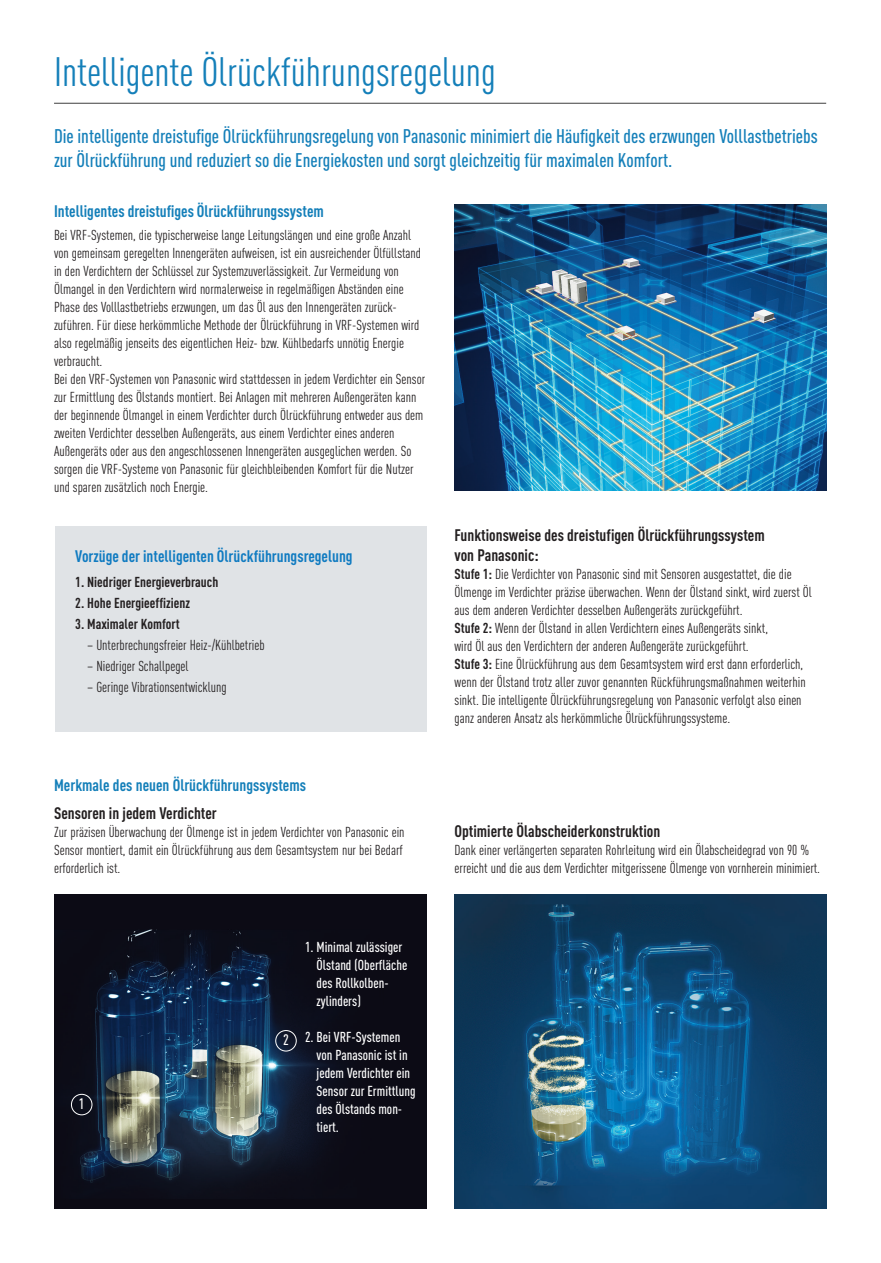
<style>
.page{position:relative;width:881px;height:1263px;background:#fff}
.page>*{position:absolute;margin:0;border:0;box-sizing:border-box;transform-origin:0 0}
.t1{font:40.5px "DIN Cond";color:#147fb9}
.t2{font:500 19.5px/24px "DIN Cond";color:#147fb9}
.t3{font:700 16.5px/19.8px "DIN Cond";color:#231f20}
.t4{font:700 16.5px "DIN Cond";color:#147fb9}
.t5{font:700 16.5px "DIN Cond";color:#107bc1}
.t6{font:500 15px "DIN Cond";color:#fff}
.t7{font:14.25px/18px "DIN Cond";color:#231f20}
.t8{font:500 14.25px/18px "DIN Cond";color:#fff}
.t9{font:700 14.25px "DIN Cond";color:#231f20}
.s1{font-weight:700}
</style>
<div class="page">
<img style="left:454px;top:204px;width:372px;height:287px">
<img style="left:54px;top:894px;width:372px;height:315px">
<img style="left:454px;top:894px;width:372px;height:315px">
<div style="left:71px;top:1094px;width:21px;height:21px;border:1px solid #fff;border-radius:50%"></div>
<div style="left:275px;top:1030px;width:21px;height:21px;border:1px solid #fff;border-radius:50%"></div>
<div style="left:55px;top:527px;width:371px;height:205px;background:#e0e3e6"></div>
<hr style="left:54px;top:103px;width:771px;height:1px;background:#3e3e3f">
<h1 class="t1" style="left:54px;top:48px;width:443px">Intelligente Ölrückführungsregelung</h1>
<h2 class="t2" style="left:54px;top:124px;width:764px">Die intelligente dreistufige Ölrückführungsregelung von Panasonic minimiert die Häufigkeit des erzwungen Volllastbetriebs zur Ölrückführung und reduziert so die Energiekosten und sorgt gleichzeitig für maximalen Komfort.</h2>
<p class="t4" style="left:54px;top:201px;width:271px">Intelligentes dreistufiges Ölrückführungssystem</p>
<p class="t7" style="left:54px;top:225px;width:372px">Bei VRF-Systemen, die typischerweise lange Leitungslängen und eine große Anzahl von gemeinsam geregelten Innengeräten aufweisen, ist ein ausreichender Ölfüllstand in den Verdichtern der Schlüssel zur Systemzuverlässig keit. Zur Vermeidung von Ölmangel in den Verdichtern wird normalerweise in regelmäßigen Abständen eine Phase des Volllastbetriebs erzwungen, um das Öl aus den Innengeräten zurück&shy;zuführen. Für diese herkömmliche Methode der Ölrückführung in VRF-Systemen wird also regelmäßig jenseits des eigentlichen Heiz- bzw. Kühlbedarfs unnötig Energie verbraucht.<br>Bei den VRF-Systemen von Panasonic wird stattdessen in jedem Verdichter ein Sensor zur Ermittlung des Ölstands montiert. Bei Anlagen mit mehreren Außengeräten kann der beginnende Ölmangel in einem Verdichter durch Ölrückführung entweder aus dem zweiten Verdichter desselben Außengeräts, aus einem Verdichter eines anderen Außengeräts oder aus den angeschlossenen Innengeräten ausgeglichen werden. So sorgen die VRF-Systeme von Panasonic für gleichbleibenden Komfort für die Nutzer und sparen zusätzlich noch Energie.</p>
<p class="t5" style="left:75px;top:546px;width:279px">Vorzüge der intelligenten Ölrückführungsregelung</p>
<p class="t9" style="left:75px;top:573px;width:144px">1. Niedriger Energieverbrauch</p>
<p class="t9" style="left:75px;top:594px;width:116px">2. Hohe Energieeffizienz</p>
<p class="t9" style="left:75px;top:615px;width:106px">3. Maximaler Komfort</p>
<p class="t7" style="left:87px;top:636px;width:179px">– Unterbrechungsfreier Heiz-/Kühlbetrieb</p>
<p class="t7" style="left:87px;top:657px;width:103px">– Niedriger Schallpegel</p>
<p class="t7" style="left:87px;top:678px;width:141px">– Geringe Vibrationsentwicklung</p>
<p class="t3" style="left:454px;top:525px;width:311px">Funktionsweise des dreistufigen Ölrückführungssystem von Panasonic:</p>
<p class="t7" style="left:454px;top:565px;width:359px"><span class="s1">Stufe 1:</span> Die Verdichter von Panasonic sind mit Sensoren ausgestattet, die die Ölmenge im Verdichter präzise überwachen. Wenn der Ölstand sinkt, wird zuerst Öl aus dem anderen Verdichter desselben Außengeräts zurückgeführt.<br><span class="s1">Stufe 2:</span> Wenn der Ölstand in allen Verdichtern eines Außengeräts sinkt,<br>wird Öl aus den Verdichtern der anderen Außengeräte zurückgeführt.<br><span class="s1">Stufe 3:</span> Eine Ölrückführung aus dem Gesamtsystem wird erst dann erforderlich, wenn der Ölstand trotz aller zuvor genannten Rückführungs maßnahmen weiterhin sinkt. Die intelligente Ölrückführungsregelung von Panasonic verfolgt also einen ganz anderen Ansatz als herkömmliche Ölrückführungssysteme.</p>
<p class="t4" style="left:54px;top:774px;width:253px">Merkmale des neuen Ölrückführungssystems</p>
<p class="t3" style="left:54px;top:802px;width:164px">Sensoren in jedem Verdichter</p>
<p class="t7" style="left:54px;top:823px;width:352px;text-align:justify">Zur präzisen Überwachung der Ölmenge ist in jedem Verdichter von Panasonic ein Sensor montiert, damit ein Ölrückführung aus dem Gesamtsystem nur bei Bedarf erforderlich ist.</p>
<p class="t3" style="left:454px;top:820px;width:207px">Optimierte Ölabscheiderkonstruktion</p>
<p class="t7" style="left:454px;top:841px;width:367px">Dank einer verlängerten separaten Rohrleitung wird ein Ölabscheidegrad von 90 % erreicht und die aus dem Verdichter mitgerissene Ölmenge von vornherein minimiert.</p>
<p class="t6" style="left:79px;top:1095px;width:7px">1</p>
<p class="t6" style="left:283px;top:1031px;width:7px">2</p>
<p class="t8" style="left:316px;top:938px;width:92px;text-indent:-11px">1. Minimal zulässiger<br>Ölstand (Oberfläche des Rollkolben&shy;zylinders)</p>
<p class="t8" style="left:316px;top:1028px;width:100px;text-indent:-11px">2. Bei VRF-Systemen von Panasonic ist in jedem Verdichter ein<br>Sensor zur Ermittlung des Ölstands mon&shy;tiert.</p>
</div>
